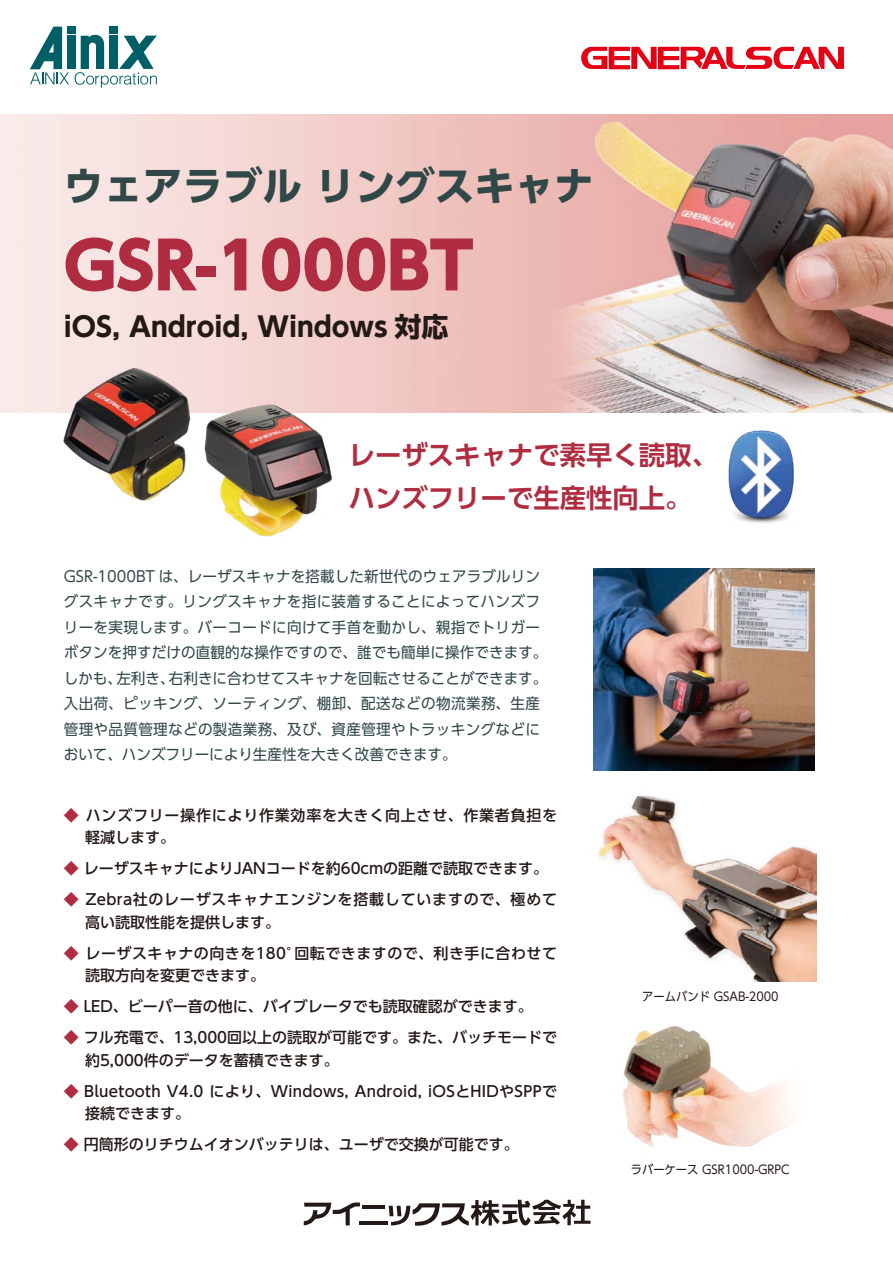
<style>
.page{position:relative;width:893px;height:1263px;background:#fff}
.page>*{position:absolute;margin:0;border:0;box-sizing:border-box;transform-origin:0 0}
.t1{font:800 64.35px "UD Shin Go Pro";color:#b02d41}
.t2{font:700 39.75px "UD Shin Go Pro";color:#314848}
.t3{font:700 27px "UD Shin Go Pro";color:#231916}
.t4{font:700 26.4px/42.2px "UD Shin Go Pro De";color:#b02d41}
.t5{font:15px/25.5px "UD Shin Go Pro";letter-spacing:.01em;color:#314848}
.t6{font:500 15px/22.5px "UD Shin Go Pro";color:#231916}
.t7{font:500 15px/22.5px "UD Shin Go Pro";letter-spacing:.05em;color:#231916}
.t8{font:500 15px/22.5px "UD Shin Go Pro";letter-spacing:.02em;color:#231916}
.t9{font:500 15px "UD Shin Go Pro";letter-spacing:.03em;color:#231916}
.t10{font:500 15px "UD Shin Go Pro";color:#b02d41}
.t11{font:12px "UD Shin Go Pro";color:#231916;scale:.94 1}
.s1{color:#b02d41}
</style>
<div class="page">
<div style="left:67px;top:26px;width:9px;height:8px;background:#005e67"></div>
<div style="left:67px;top:36px;width:9px;height:33px;background:#005e67"></div>
<div style="left:109px;top:26px;width:9px;height:8px;background:#005e67"></div>
<svg style="left:30px;top:27px;width:39px;height:57px"></svg>
<svg style="left:75px;top:35px;width:82px;height:53px"></svg>
<svg style="left:304px;top:1202px;width:56px;height:23px"></svg>
<hr style="left:362px;top:1205px;width:23px;height:4px;background:#231916">
<hr style="left:360px;top:1221px;width:28px;height:4px;background:#231916">
<svg style="left:389px;top:1200px;width:201px;height:26px"></svg>
<img style="left:598px;top:795px;width:219px;height:186px">
<img style="left:0;top:115px;width:893px;height:298px">
<img style="left:594px;top:568px;width:220px;height:203px">
<svg style="left:581px;top:47px;width:263px;height:22px"></svg>
<img style="left:200px;top:398px;width:140px;height:139px">
<img style="left:55px;top:360px;width:145px;height:142px">
<img style="left:728px;top:430px;width:66px;height:93px">
<img style="left:623px;top:1026px;width:168px;height:121px">
<h2 class="t2" style="left:64px;top:153px;width:532px">ウェアラブルリングスキャナ</h2>
<h1 class="t1" style="left:64px;top:213px;width:411px">GSR-1000BT</h1>
<h3 class="t3" style="left:64px;top:305px;width:386px">iOS, Android, Windows 対応</h3>
<h3 class="t4" style="left:349px;top:433px;width:371px">レーザスキャナで素早く読取、ハンズフリーで生産性向上。</h3>
<p class="t5" style="left:64px;top:563px;width:478px">GSR-1000BT は、レーザスキャナを搭載した新世代のウェアラブルリン</p>
<p class="t5" style="left:64px;top:588px;width:478px">グスキャナです。リングスキャナを指に装着することによってハンズフ</p>
<p class="t5" style="left:64px;top:614px;width:478px">リーを実現します。バーコードに向けて手首を動かし、親指でトリガー</p>
<p class="t5" style="left:64px;top:639px;width:485px">ボタンを押すだけの直観的な操作ですので、誰でも簡単に操作できます。</p>
<p class="t5" style="left:169px;top:665px;width:380px">右利きに合わせてスキャナを回転させることができます。</p>
<p class="t5" style="left:116px;top:665px;width:60px">左利き、</p>
<p class="t5" style="left:64px;top:665px;width:478px">しかも、<br>入出荷、ピッキング、ソーティング、棚卸、配送などの物流業務、生産管理や品質管理などの製造業務、及び、資産管理やトラッキングなどにおいて、ハンズフリーにより生産性を大きく改善できます。</p>
<p class="t7" style="left:86px;top:803px;width:473px">ハンズフリー操作により作業効率を大きく向上させ、作業者負担を</p>
<p class="t10" style="left:64px;top:803px;width:16px">◆</p>
<p class="t6" style="left:85px;top:826px;width:91px">軽減します。</p>
<p class="t6" style="left:64px;top:857px;width:486px"><span class="s1">◆</span> レーザスキャナによりJANコードを約60cmの距離で読取できます。</p>
<p class="t7" style="left:85px;top:888px;width:474px;text-indent:-21px"><span class="s1">◆</span> Zebra社のレーザスキャナエンジンを搭載していますので、極めて高い読取性能を提供します。</p>
<p class="t9" style="left:294px;top:941px;width:264px">回転できますので、利き手に合わせて</p>
<p class="t9" style="left:86px;top:941px;width:217px">レーザスキャナの向きを180°</p>
<p class="t10" style="left:64px;top:941px;width:16px">◆</p>
<p class="t6" style="left:85px;top:964px;width:181px">読取方向を変更できます。</p>
<p class="t6" style="left:64px;top:995px;width:471px"><span class="s1">◆</span> LED、ビーパー音の他に、バイブレータでも読取確認ができます。</p>
<p class="t6" style="left:85px;top:1026px;width:473px;text-indent:-21px"><span class="s1">◆</span> フル充電で、13,000回以上の読取が可能です。また、バッチモードで約5,000件のデータを蓄積できます。</p>
<p class="t8" style="left:85px;top:1079px;width:473px;text-indent:-21px"><span class="s1">◆</span> Bluetooth V4.0 により、Windows, Android, iOSとHIDやSPPで接続できます。</p>
<p class="t6" style="left:64px;top:1133px;width:456px"><span class="s1">◆</span> 円筒形のリチウムイオンバッテリは、ユーザで交換が可能です。</p>
<p class="t11" style="left:642px;top:987px;width:147px">アームバンド GSAB-2000</p>
<p class="t11" style="left:631px;top:1160px;width:171px">ラバーケース GSR1000-GRPC</p>
</div>
